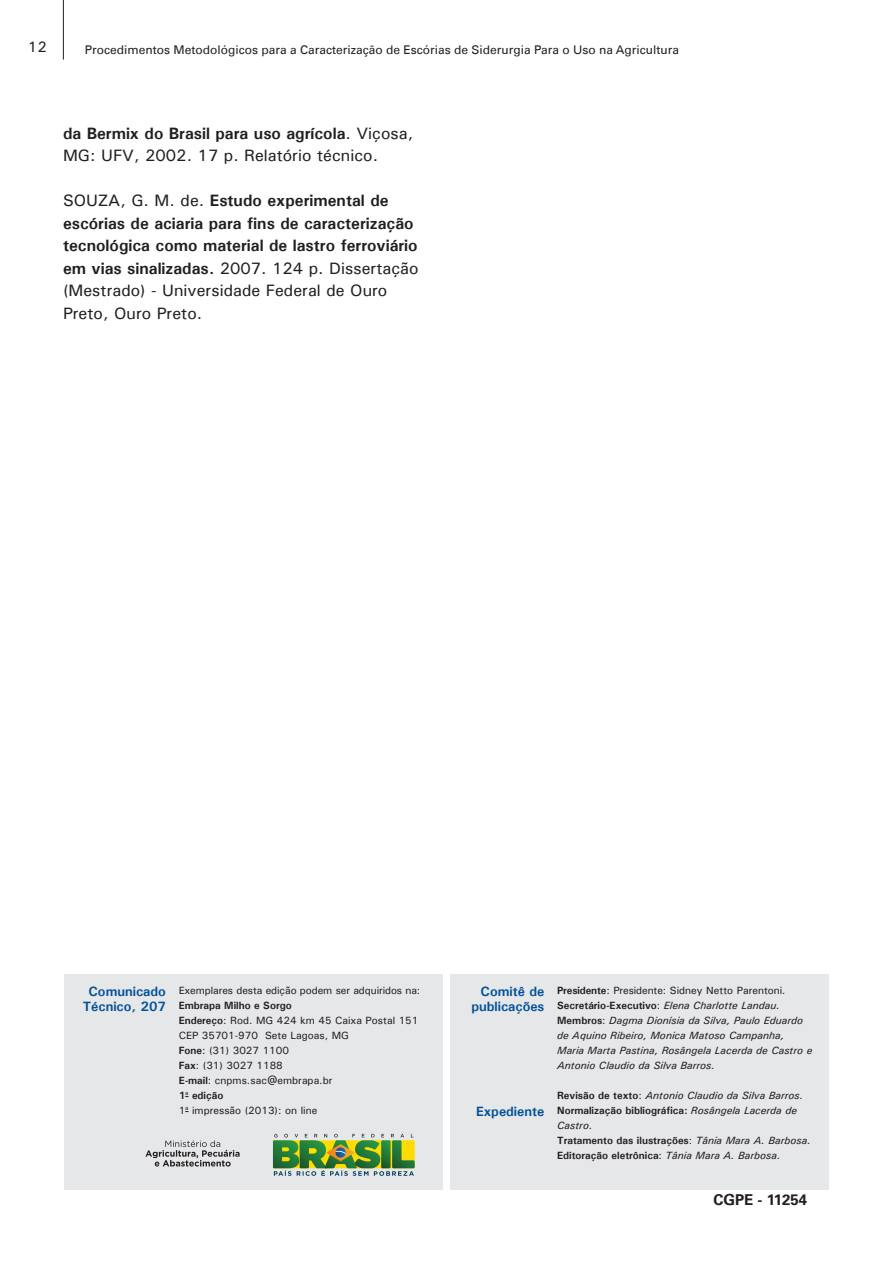
<style>
.page{position:relative;width:893px;height:1263px;background:#fff}
.page>*{position:absolute;margin:0;border:0;box-sizing:border-box;transform-origin:0 0}
.t1{font:700 16.5px/22.5px "Univers";color:#231f20}
.t2{font:16.5px/22.5px "Univers";color:#231f20}
.t3{font:700 15px "Univers LT";color:#231f20}
.t4{font:15px "Univers";color:#231f20}
.t5{font:700 13.5px/15px "Univers";color:#01519b;text-align:right}
.t6{font:12px "Univers LT";color:#231f20}
.t7{font:italic 10.5px/15px "Univers";color:#231f20}
.t8{font:10.5px/15px "Univers";color:#231f20}
.s1{font-weight:700}
.s2{font-weight:400}
.s3{font-weight:700;font-style:normal}
.s4{font-style:normal}
</style>
<div class="page">
<hr style="left:63px;top:0;width:1px;height:60px;background:#231f20">
<div style="left:451px;top:974px;width:378px;height:215px;background:#e6e7e9"></div>
<div style="left:64px;top:974px;width:378px;height:215px;background:#e6e7e9"></div>
<svg style="left:145px;top:1140px;width:95px;height:26px"></svg>
<svg style="left:273px;top:1134px;width:142px;height:42px"></svg>
<h2 class="t4" style="left:28px;top:38px;width:20px">12</h2>
<p class="t6" style="left:85px;top:43px;width:596px">Procedimentos Metodológicos para a Caracterização de Escórias de Siderurgia Para o Uso na Agricultura</p>
<h1 class="t2" style="left:63px;top:121px;width:352px"><span class="s1">da Bermix do Brasil para uso agrícola</span>. Viçosa,<br>MG: UFV, 2002. 17 p. Relatório técnico.</h1>
<p class="t1" style="left:63px;top:189px;width:357px"><span class="s2">SOUZA, G. M. de.</span> Estudo experimental de escórias de aciaria para fins de caracterização tecnológica como material de lastro ferroviário em vias sinalizadas. <span class="s2">2007. 124 p. Dissertação (Mestrado) - Universidade Federal de Ouro Preto, Ouro Preto.</span></p>
<p class="t5" style="left:83px;top:983px;width:85px;text-align:center">Comunicado<br>Técnico, 207</p>
<p class="t8" style="left:179px;top:982px;width:243px">Exemplares desta edição podem ser adquiridos na:</p>
<p class="t8" style="left:179px;top:997px;width:241px"><span class="s1">Embrapa Milho e Sorgo<br>Endereço</span>: Rod. MG 424 km 45 Caixa Postal 151<br>CEP 35701-970 Sete Lagoas, MG<br><span class="s1">Fone</span>: (31) 3027 1100<br><span class="s1">Fax</span>: (31) 3027 1188<br><span class="s1">E-mail</span>: cnpms.sac@embrapa.br<br><span class="s1">1</span><sup>a</sup> <span class="s1">edição<br></span>1<sup>a</sup> impressão (2013): on line</p>
<p class="t5" style="left:471px;top:983px;width:74px">Comitê de publicações</p>
<p class="t5" style="left:476px;top:1103px;width:70px">Expediente</p>
<p class="t7" style="left:557px;top:982px;width:257px"><span class="s3">Presidente</span><span class="s4">: Presidente: Sidney Netto Parentoni</span>.<br><span class="s3">Secretário-Executivo</span><span class="s4">:</span> Elena Charlotte Landau.<br><span class="s3">Membros</span><span class="s4">:</span> Dagma Dionísia da Silva, Paulo Eduardo de Aquino Ribeiro, Monica Matoso Campanha, Maria Marta Pastina, Rosângela Lacerda de Castro e Antonio Claudio da Silva Barros.</p>
<p class="t7" style="left:557px;top:1087px;width:255px"><span class="s3">Revisão de texto</span><span class="s4">:</span> Antonio Claudio da Silva Barros.<br><span class="s3">Normalização bibliográfica:</span> Rosângela Lacerda de Castro.<br><span class="s3">Tratamento das ilustrações</span><span class="s4">:</span> Tânia Mara A. Barbosa.<br><span class="s3">Editoração eletrônica</span><span class="s4">:</span> Tânia Mara A. Barbosa.</p>
<h2 class="t3" style="left:713px;top:1191px;width:95px">CGPE - 11254</h2>
</div>
